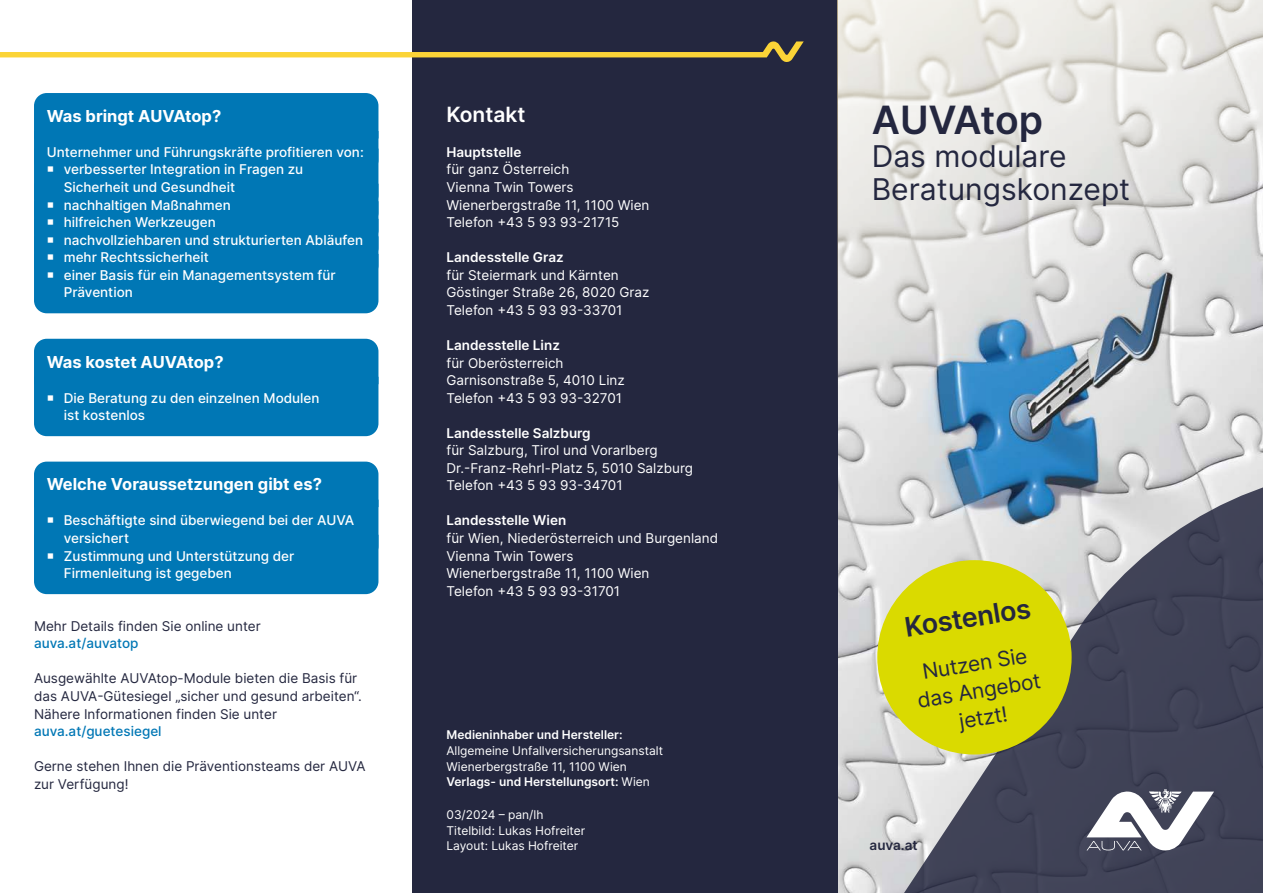
<style>
.page{position:relative;width:1263px;height:893px;background:#fff}
.page>*{position:absolute;margin:0;border:0;box-sizing:border-box;transform-origin:0 0}
.U1_U4_Titel{font:600 39px "Inter";letter-spacing:-.005em;color:#24273f}
.U1_U4_Titel-2{font:30px/33px "Inter";color:#24273f}
.t1{font:600 27px "Inter";color:#24273f}
.t2{font:21px/27.3px "Inter";color:#24273f;text-align:center}
.t3{font:600 21px "Inter";color:#fff}
.Infobox_Headline{font:700 16.5px "Inter";color:#fff}
.fließtext{font:13.5px "Inter";color:#fff}
.Infobox_copy_nach_Head{font:500 13.5px/17.5px "Inter";color:#fff}
.fließtext-2{font:13.5px/17.5px "Inter";color:#24273f}
.fließtext-3{font:600 13.5px "Inter";color:#fff}
.t4{font:600 13.5px "Inter";color:#24273f}
.fließtext-4{font:12px/15.6px "Inter";color:#fff}
.fließtext-5{font:600 12px "Inter";color:#fff}
.s1{font-weight:500;color:#0077b5}
.s2{font-weight:600}
.s3{font-weight:400}
</style>
<div class="page">
<svg style="left:838px;top:547px;width:425px;height:346px;background:#727481"></svg>
<div style="left:412px;top:0;width:426px;height:893px;background:#24273f"></div>
<svg style="left:0;top:41px;width:804px;height:21px"></svg>
<svg style="left:1086px;top:789px;width:128px;height:61px"></svg>
<svg style="left:838px;top:0;width:425px;height:547px;background:#ccd3d6"></svg>
<div style="left:877px;top:560px;width:194px;height:194px;background:#dada00;border-radius:50%"></div>
<div style="left:34px;top:93px;width:344px;height:220px;background:#0077b5"></div>
<div style="left:34px;top:339px;width:344px;height:97px;background:#0077b5"></div>
<div style="left:34px;top:462px;width:344px;height:132px;background:#0077b5"></div>
<h3 class="Infobox_Headline" style="left:47px;top:103px;width:176px">Was bringt AUVAtop?</h3>
<p class="Infobox_copy_nach_Head" style="left:47px;top:143px;width:319px">Unternehmer und Führungskräfte profitieren von:</p>
<p class="Infobox_copy_nach_Head" style="left:64px;top:160px;width:241px">verbesserter Integration in Fragen zu<br>Sicherheit und Gesundheit</p>
<p class="Infobox_copy_nach_Head" style="left:64px;top:195px;width:169px">nachhaltigen Maßnahmen</p>
<p class="Infobox_copy_nach_Head" style="left:64px;top:213px;width:153px">hilfreichen Werkzeugen</p>
<p class="Infobox_copy_nach_Head" style="left:64px;top:231px;width:301px">nachvollziehbaren und strukturierten Abläufen</p>
<p class="Infobox_copy_nach_Head" style="left:64px;top:248px;width:147px">mehr Rechtssicherheit</p>
<p class="Infobox_copy_nach_Head" style="left:64px;top:266px;width:273px">einer Basis für ein Managementsystem für<br>Prävention</p>
<h3 class="Infobox_Headline" style="left:47px;top:349px;width:178px">Was kostet AUVAtop?</h3>
<p class="Infobox_copy_nach_Head" style="left:64px;top:389px;width:257px">Die Beratung zu den einzelnen Modulen ist kostenlos</p>
<h3 class="Infobox_Headline" style="left:47px;top:472px;width:277px">Welche Voraussetzungen gibt es?</h3>
<p class="Infobox_copy_nach_Head" style="left:64px;top:511px;width:292px">Beschäftigte sind überwiegend bei der AUVA versichert</p>
<p class="Infobox_copy_nach_Head" style="left:64px;top:546px;width:232px">Zustimmung und Unterstützung der<br>Firmenleitung ist gegeben</p>
<p class="fließtext-2" style="left:34px;top:617px;width:228px">Mehr Details finden Sie online unter <span class="s1">auva.at/auvatop</span></p>
<p class="fließtext-2" style="left:34px;top:669px;width:329px">Ausgewählte AUVAtop-Module bieten die Basis für das AUVA-Gütesiegel „sicher und gesund arbeiten“.<br>Nähere Informationen finden Sie unter <span class="s1">auva.at/guetesiegel</span></p>
<p class="fließtext-2" style="left:34px;top:757px;width:333px">Gerne stehen Ihnen die Präventionsteams der AUVA zur Verfügung!</p>
<h2 class="t3" style="left:446px;top:99px;width:80px">Kontakt</h2>
<p class="fließtext-3" style="left:446px;top:142px;width:76px">Hauptstelle</p>
<p class="fließtext" style="left:446px;top:160px;width:124px">für ganz Österreich</p>
<p class="fließtext" style="left:446px;top:177px;width:129px">Vienna Twin Towers</p>
<p class="fließtext" style="left:446px;top:195px;width:204px">Wienerbergstraße 11, 1100 Wien</p>
<p class="fließtext" style="left:446px;top:212px;width:174px">Telefon +43 5 93 93-21715</p>
<p class="fließtext-3" style="left:446px;top:247px;width:119px">Landesstelle Graz</p>
<p class="fließtext" style="left:446px;top:265px;width:174px">für Steiermark und Kärnten</p>
<p class="fließtext" style="left:446px;top:283px;width:204px">Göstinger Straße 26, 8020 Graz</p>
<p class="fließtext" style="left:446px;top:300px;width:178px">Telefon +43 5 93 93-33701</p>
<p class="fließtext-3" style="left:446px;top:335px;width:115px">Landesstelle Linz</p>
<p class="fließtext" style="left:446px;top:353px;width:119px">für Oberösterreich</p>
<p class="fließtext" style="left:446px;top:370px;width:180px">Garnisonstraße 5, 4010 Linz</p>
<p class="fließtext" style="left:446px;top:388px;width:177px">Telefon +43 5 93 93-32701</p>
<p class="fließtext-3" style="left:446px;top:423px;width:146px">Landesstelle Salzburg</p>
<p class="fließtext" style="left:446px;top:440px;width:213px">für Salzburg, Tirol und Vorarlberg</p>
<p class="fließtext" style="left:446px;top:458px;width:248px">Dr.-Franz-Rehrl-Platz 5, 5010 Salzburg</p>
<p class="fließtext" style="left:446px;top:476px;width:178px">Telefon +43 5 93 93-34701</p>
<p class="fließtext-3" style="left:446px;top:510px;width:121px">Landesstelle Wien</p>
<p class="fließtext" style="left:446px;top:528px;width:273px">für Wien, Niederösterreich und Burgenland</p>
<p class="fließtext" style="left:446px;top:546px;width:129px">Vienna Twin Towers</p>
<p class="fließtext" style="left:446px;top:563px;width:204px">Wienerbergstraße 11, 1100 Wien</p>
<p class="fließtext" style="left:446px;top:581px;width:175px">Telefon +43 5 93 93-31701</p>
<p class="fließtext-4" style="left:446px;top:727px;width:218px"><span class="s2">Medieninhaber und Hersteller:<br></span>Allgemeine Unfallversicherungsanstalt<br>Wienerbergstraße 11, 1100 Wien</p>
<p class="fließtext-5" style="left:446px;top:773px;width:205px">Verlags- und Herstellungsort: <span class="s3">Wien</span></p>
<p class="fließtext-4" style="left:446px;top:807px;width:99px">03/2024 – pan/lh</p>
<p class="fließtext-4" style="left:446px;top:822px;width:140px">Titelbild: Lukas Hofreiter</p>
<p class="fließtext-4" style="left:446px;top:838px;width:133px">Layout: Lukas Hofreiter</p>
<h1 class="U1_U4_Titel" style="left:872px;top:91px;width:173px">AUVAtop</h1>
<h1 class="U1_U4_Titel-2" style="left:872px;top:139px;width:260px">Das modulare<br>Beratungskonzept</h1>
<p class="t1" style="left:902px;top:608px;width:129px;rotate:-9deg">Kostenlos</p>
<p class="t2" style="left:911px;top:659px;width:126px;rotate:-9deg">Nutzen Sie das Angebot jetzt!</p>
<p class="t4" style="left:870px;top:835px;width:50px">auva.at</p>
</div>
